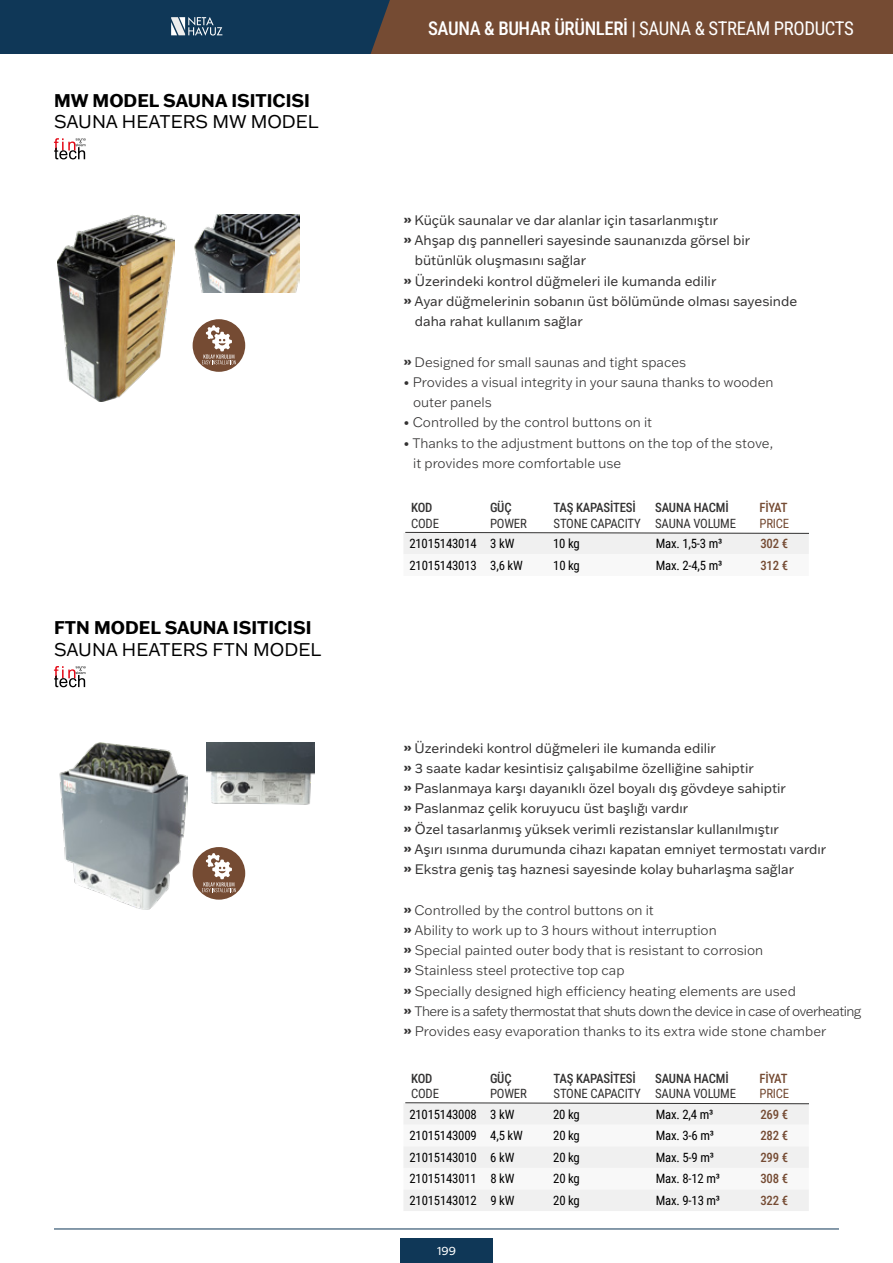
<style>
.page{position:relative;width:893px;height:1263px;background:#fff}
.page>*{position:absolute;margin:0;border:0;box-sizing:border-box;transform-origin:0 0}
.t1{font:500 18.75px "Roboto Condensed";letter-spacing:-.02em;color:#fff}
.t2{font:700 18px "Franklin Gothic ATF";color:#000}
.t3{font:18px "Franklin Gothic ATF";color:#000}
.t4{font:13.5px/20.2px "Franklin Gothic ATF";color:#333232}
.t5{font:300 13.5px/20.2px "Franklin Gothic ATF";color:#333232}
.t6{font:12.75px "Roboto Condensed";letter-spacing:-.015em;color:#000}
.t7{font:12.75px "Roboto Condensed";letter-spacing:-.015em;color:#333232}
.t8{font:500 12.75px "Roboto Condensed";letter-spacing:-.015em;color:#333232}
.t9{font:500 12.75px "Roboto Condensed";letter-spacing:-.015em;color:#754b33}
.t10{font:12.75px "Roboto Condensed";letter-spacing:-.015em;color:#754b33}
.t11{font:12px "Franklin Gothic ATF";color:#fff}
.s1{font-weight:400}
.s2{font-weight:800}
</style>
<div class="page">
<div style="left:400px;top:1238px;width:93px;height:25px;background:#0f3757"></div>
<hr style="left:54px;top:1229px;width:785px;height:1px;background:#0f3757">
<div style="left:349px;top:0;width:544px;height:53px;background:#754b33"></div>
<div style="left:0;top:0;width:390px;height:54px;background:#0f3757"></div>
<svg style="left:54px;top:138px;width:31px;height:21px"></svg>
<svg style="left:54px;top:666px;width:31px;height:21px"></svg>
<img style="left:57px;top:215px;width:117px;height:186px">
<img style="left:59px;top:742px;width:128px;height:168px">
<img style="left:194px;top:215px;width:105px;height:78px">
<img style="left:206px;top:743px;width:108px;height:62px">
<div style="left:193px;top:319px;width:52px;height:53px;background:#754b33;border-radius:50%"></div>
<svg style="left:202px;top:325px;width:34px;height:39px"></svg>
<div style="left:193px;top:847px;width:52px;height:53px;background:#754b33;border-radius:50%"></div>
<svg style="left:202px;top:853px;width:34px;height:39px"></svg>
<svg style="left:404px;top:532px;width:405px;height:22px"></svg>
<div style="left:404px;top:1102px;width:405px;height:109px;background:#f0f0f0"></div>
<h2 class="t2" style="left:54px;top:88px;width:257px">MW MODEL SAUNA ISITICISI</h2>
<h2 class="t3" style="left:54px;top:110px;width:266px">SAUNA HEATERS MW MODEL</h2>
<h2 class="t2" style="left:54px;top:616px;width:259px">FTN MODEL SAUNA ISITICISI</h2>
<h2 class="t3" style="left:54px;top:637px;width:269px">SAUNA HEATERS FTN MODEL</h2>
<h1 class="t1" style="left:428px;top:15px;width:427px">SAUNA &amp; BUHAR ÜRÜNLERİ | <span class="s1">SAUNA &amp; STREAM PRODUCTS</span></h1>
<p class="t4" style="left:403px;top:210px;width:316px"><span class="s2">»</span> Küçük saunalar ve dar alanlar için tasarlanmıştır</p>
<p class="t4" style="left:403px;top:230px;width:348px"><span class="s2">»</span> Ahşap dış pannelleri sayesinde saunanızda görsel bir</p>
<p class="t4" style="left:415px;top:250px;width:173px">bütünlük oluşmasını sağlar</p>
<p class="t4" style="left:403px;top:270px;width:314px"><span class="s2">»</span> Üzerindeki kontrol düğmeleri ile kumanda edilir</p>
<p class="t4" style="left:403px;top:291px;width:395px"><span class="s2">»</span> Ayar düğmelerinin sobanın üst bölümünde olması sayesinde</p>
<p class="t4" style="left:415px;top:311px;width:169px">daha rahat kullanım sağlar</p>
<p class="t5" style="left:403px;top:351px;width:284px"><span class="s2">»</span> Designed for small saunas and tight spaces</p>
<p class="t5" style="left:413px;top:372px;width:362px;text-indent:-10px">• Provides a visual integrity in your sauna thanks to wooden outer panels</p>
<p class="t5" style="left:403px;top:412px;width:250px">• Controlled by the control buttons on it</p>
<p class="t5" style="left:413px;top:432px;width:361px;text-indent:-10px">• Thanks to the adjustment buttons on the top of the stove, it provides more comfortable use</p>
<p class="t8" style="left:411px;top:499px;width:23px">KOD</p>
<p class="t7" style="left:411px;top:514px;width:29px">CODE</p>
<p class="t8" style="left:490px;top:499px;width:23px">GÜÇ</p>
<p class="t7" style="left:490px;top:514px;width:38px">POWER</p>
<p class="t8" style="left:554px;top:499px;width:84px">TAŞ KAPASİTESİ</p>
<p class="t7" style="left:554px;top:514px;width:89px">STONE CAPACITY</p>
<p class="t8" style="left:655px;top:499px;width:75px">SAUNA HACMİ</p>
<p class="t7" style="left:655px;top:514px;width:82px">SAUNA VOLUME</p>
<p class="t9" style="left:759px;top:499px;width:30px">FİYAT</p>
<p class="t10" style="left:759px;top:514px;width:31px">PRICE</p>
<p class="t6" style="left:409px;top:535px;width:106px">21015143014 3 kW</p>
<p class="t6" style="left:553px;top:535px;width:28px">10 kg</p>
<p class="t6" style="left:656px;top:535px;width:68px">Max. 1,5-3 m³</p>
<p class="t9" style="left:760px;top:535px;width:29px">302 €</p>
<p class="t6" style="left:409px;top:556px;width:115px">21015143013 3,6 kW</p>
<p class="t6" style="left:553px;top:556px;width:28px">10 kg</p>
<p class="t6" style="left:656px;top:556px;width:68px">Max. 2-4,5 m³</p>
<p class="t9" style="left:760px;top:556px;width:29px">312 €</p>
<p class="t4" style="left:403px;top:737px;width:424px"><span class="s2">»</span> Üzerindeki kontrol düğmeleri ile kumanda edilir<br><span class="s2">»</span> 3 saate kadar kesintisiz çalışabilme özelliğine sahiptir<br><span class="s2">»</span> Paslanmaya karşı dayanıklı özel boyalı dış gövdeye sahiptir<br><span class="s2">»</span> Paslanmaz çelik koruyucu üst başlığı vardır<br><span class="s2">»</span> Özel tasarlanmış yüksek verimli rezistanslar kullanılmıştır<br><span class="s2">»</span> Aşırı ısınma durumunda cihazı kapatan emniyet termostatı vardır <span class="s2">»</span> Ekstra geniş taş haznesi sayesinde kolay buharlaşma sağlar</p>
<p class="t5" style="left:403px;top:899px;width:460px"><span class="s2">»</span> Controlled by the control buttons on it<br><span class="s2">»</span> Ability to work up to 3 hours without interruption<br><span class="s2">»</span> Special painted outer body that is resistant to corrosion<br><span class="s2">»</span> Stainless steel protective top cap<br><span class="s2">»</span> Specially designed high efficiency heating elements are used<br><span class="s2">»</span> There is a safety thermostat that shuts down the device in case of overheating <span class="s2">»</span> Provides easy evaporation thanks to its extra wide stone chamber</p>
<p class="t8" style="left:411px;top:1069px;width:23px">KOD</p>
<p class="t7" style="left:411px;top:1084px;width:29px">CODE</p>
<p class="t8" style="left:490px;top:1069px;width:23px">GÜÇ</p>
<p class="t7" style="left:490px;top:1084px;width:38px">POWER</p>
<p class="t8" style="left:554px;top:1069px;width:84px">TAŞ KAPASİTESİ</p>
<p class="t7" style="left:554px;top:1084px;width:89px">STONE CAPACITY</p>
<p class="t8" style="left:655px;top:1069px;width:75px">SAUNA HACMİ</p>
<p class="t7" style="left:655px;top:1084px;width:82px">SAUNA VOLUME</p>
<p class="t9" style="left:759px;top:1069px;width:30px">FİYAT</p>
<p class="t10" style="left:759px;top:1084px;width:31px">PRICE</p>
<p class="t6" style="left:409px;top:1105px;width:106px">21015143008 3 kW</p>
<p class="t6" style="left:553px;top:1105px;width:28px">20 kg</p>
<p class="t6" style="left:656px;top:1105px;width:59px">Max. 2,4 m³</p>
<p class="t9" style="left:760px;top:1105px;width:29px">269 €</p>
<p class="t6" style="left:409px;top:1127px;width:115px">21015143009 4,5 kW</p>
<p class="t6" style="left:553px;top:1127px;width:28px">20 kg</p>
<p class="t6" style="left:656px;top:1127px;width:60px">Max. 3-6 m³</p>
<p class="t9" style="left:760px;top:1127px;width:29px">282 €</p>
<p class="t6" style="left:409px;top:1148px;width:106px">21015143010 6 kW</p>
<p class="t6" style="left:553px;top:1148px;width:28px">20 kg</p>
<p class="t6" style="left:656px;top:1148px;width:60px">Max. 5-9 m³</p>
<p class="t9" style="left:760px;top:1148px;width:29px">299 €</p>
<p class="t6" style="left:409px;top:1170px;width:106px">21015143011 8 kW</p>
<p class="t6" style="left:553px;top:1170px;width:28px">20 kg</p>
<p class="t6" style="left:656px;top:1170px;width:66px">Max. 8-12 m³</p>
<p class="t9" style="left:760px;top:1170px;width:29px">308 €</p>
<p class="t6" style="left:409px;top:1191px;width:106px">21015143012 9 kW</p>
<p class="t6" style="left:553px;top:1191px;width:28px">20 kg</p>
<p class="t6" style="left:656px;top:1191px;width:66px">Max. 9-13 m³</p>
<p class="t9" style="left:760px;top:1191px;width:29px">322 €</p>
<p class="t11" style="left:437px;top:1243px;width:20px">199</p>
</div>
